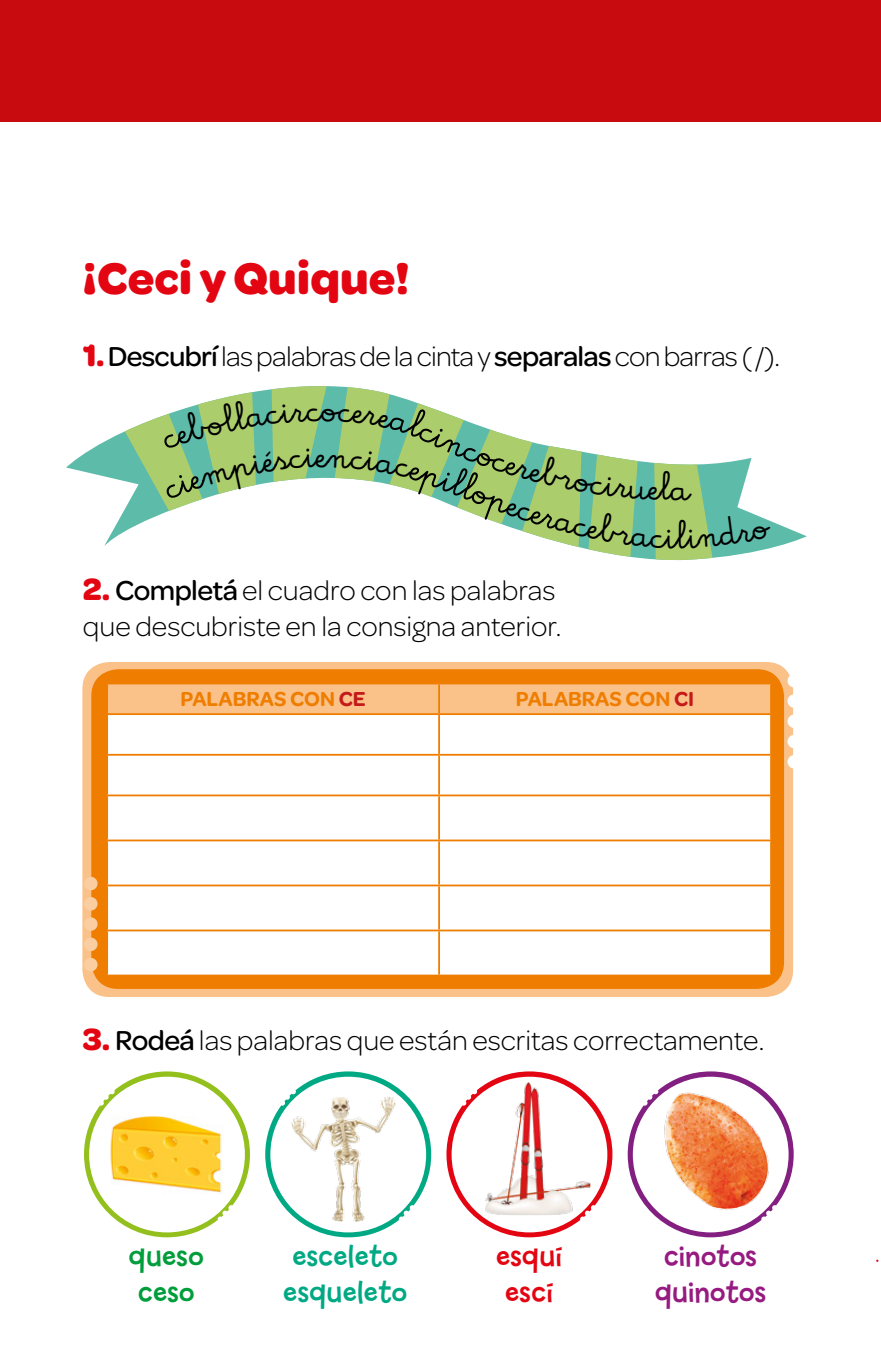
<style>
.page{position:relative;width:881px;height:1372px;background:#fff}
.page>*{position:absolute;margin:0;border:0;box-sizing:border-box;transform-origin:0 0}
.titulo_min_rojo{font:700 47.25px "Omnes";color:#e30512}
.txt_cursiva{font:40.5px "La Senio Kp";color:#000}
.manuscrito_min_ch{font:31.5px/36px "Billy";letter-spacing:.01em;color:#00a983}
.manuscrito_min_ch-2{font:31.5px "Billy";letter-spacing:.01em;color:#961a80}
.manuscrito_min_ch-3{font:31.5px/36px "Billy";letter-spacing:.01em;color:#009d3b}
.manuscrito_min_ch-4{font:31.5px "Billy";letter-spacing:.01em;color:#e30512}
.consignas_min_rojo{font:300 29.25px/36px "Omnes";color:#000}
.consignas_min_rojo-2{font:300 29.25px "Omnes";letter-spacing:-.025em;color:#000}
.Tabla_GR_cabezal_ch{font:600 21.6px "Omnes";color:#ef7d00}
.s1{font-weight:700;font-size:32.85px;color:#e30512}
.s2{font-weight:500}
.s3{color:#c41a1a}
</style>
<div class="page">
<div style="left:0;top:0;width:880px;height:121px;background:#c80b0f"></div>
<svg style="left:66px;top:432px;width:740px;height:126px"></svg>
<svg style="left:123px;top:386px;width:591px;height:175px"></svg>
<svg style="left:265px;top:1071px;width:166px;height:166px"></svg>
<div style="left:271px;top:1077px;width:154px;height:154px;background:#fff;border-radius:50%"></div>
<img style="left:291px;top:1096px;width:104px;height:125px">
<svg style="left:84px;top:1071px;width:166px;height:166px"></svg>
<div style="left:90px;top:1077px;width:154px;height:154px;background:#fff;border-radius:50%"></div>
<img style="left:102px;top:1090px;width:128px;height:128px">
<svg style="left:446px;top:1071px;width:166px;height:166px"></svg>
<div style="left:452px;top:1077px;width:154px;height:154px;background:#fff;border-radius:50%"></div>
<img style="left:484px;top:1082px;width:106px;height:133px">
<svg style="left:627px;top:1071px;width:166px;height:166px"></svg>
<img style="left:633px;top:1077px;width:154px;height:154px;border-radius:77px">
<div style="left:82px;top:662px;width:710px;height:334px;background:#fac189;border-radius:27px"></div>
<div style="left:91px;top:669px;width:692px;height:319px;background:#ef7d00;border-radius:27px"></div>
<div style="left:108px;top:684px;width:661px;height:29px;background:#fac189"></div>
<div style="left:108px;top:715px;width:661px;height:259px;background:#fff"></div>
<hr style="left:438px;top:684px;width:2px;height:29px;background:#ef7d00">
<hr style="left:438px;top:715px;width:2px;height:38px;background:#ef7d00">
<hr style="left:438px;top:755px;width:2px;height:39px;background:#ef7d00">
<hr style="left:438px;top:796px;width:2px;height:43px;background:#ef7d00">
<hr style="left:438px;top:841px;width:2px;height:43px;background:#ef7d00">
<hr style="left:438px;top:886px;width:2px;height:43px;background:#ef7d00">
<hr style="left:438px;top:931px;width:2px;height:43px;background:#ef7d00">
<hr style="left:106px;top:753px;width:333px;height:2px;background:#ef7d00">
<hr style="left:439px;top:753px;width:332px;height:2px;background:#ef7d00">
<hr style="left:106px;top:794px;width:333px;height:2px;background:#ef7d00">
<hr style="left:439px;top:794px;width:332px;height:2px;background:#ef7d00">
<hr style="left:106px;top:839px;width:333px;height:2px;background:#ef7d00">
<hr style="left:439px;top:839px;width:332px;height:2px;background:#ef7d00">
<hr style="left:106px;top:884px;width:333px;height:2px;background:#ef7d00">
<hr style="left:439px;top:884px;width:332px;height:2px;background:#ef7d00">
<hr style="left:106px;top:929px;width:333px;height:2px;background:#ef7d00">
<hr style="left:439px;top:929px;width:332px;height:2px;background:#ef7d00">
<div style="left:84px;top:876px;width:13px;height:14px;background:#fbcea1;border-radius:50%"></div>
<div style="left:84px;top:897px;width:13px;height:13px;background:#fbcea1;border-radius:50%"></div>
<div style="left:84px;top:917px;width:13px;height:13px;background:#fbcea1;border-radius:50%"></div>
<div style="left:84px;top:937px;width:13px;height:14px;background:#fbcea1;border-radius:50%"></div>
<div style="left:84px;top:957px;width:13px;height:14px;background:#fbcea1;border-radius:50%"></div>
<div style="left:787px;top:674px;width:13px;height:13px;background:#fff;border-radius:50%"></div>
<div style="left:787px;top:694px;width:13px;height:13px;background:#fff;border-radius:50%"></div>
<div style="left:787px;top:714px;width:13px;height:14px;background:#fff;border-radius:50%"></div>
<div style="left:787px;top:734px;width:13px;height:14px;background:#fff;border-radius:50%"></div>
<div style="left:787px;top:755px;width:13px;height:13px;background:#fff;border-radius:50%"></div>
<svg style="left:163px;top:399px;width:514px;height:149px"></svg>
<svg style="left:686px;top:515px;width:86px;height:33px;background:#73c09a"></svg>
<p class="titulo_min_rojo" style="left:83px;top:243px;width:328px">¡Ceci y Quique!</p>
<p class="consignas_min_rojo-2" style="left:83px;top:337px;width:698px"><span class="s1">1.</span><span class="s2">Descubrí</span> las palabras de la cinta y <span class="s2">separalas</span> con barras ( /).</p>
<p class="txt_cursiva" style="left:316px;top:432px;width:13px">e</p>
<p class="consignas_min_rojo" style="left:83px;top:571px;width:479px"><span class="s1">2.</span> <span class="s2">Completá</span> el cuadro con las palabras que descubriste en la consigna anterior.</p>
<p class="txt_cursiva" style="left:670px;top:464px;width:21px">a</p>
<p class="txt_cursiva" style="left:676px;top:513px;width:13px">l</p>
<p class="Tabla_GR_cabezal_ch" style="left:180px;top:683px;width:187px">PALABRAS CON <span class="s3">CE</span></p>
<p class="Tabla_GR_cabezal_ch" style="left:515px;top:683px;width:180px">PALABRAS CON <span class="s3">CI</span></p>
<p class="consignas_min_rojo" style="left:83px;top:1021px;width:682px"><span class="s1">3.</span> <span class="s2">Rodeá</span> las palabras que están escritas correctamente.</p>
<p class="manuscrito_min_ch-3" style="left:129px;top:1238px;width:76px">queso ceso</p>
<p class="manuscrito_min_ch" style="left:283px;top:1238px;width:125px">esceleto esqueleto</p>
<p class="manuscrito_min_ch-4" style="left:496px;top:1238px;width:68px">esquí</p>
<p class="manuscrito_min_ch-4" style="left:505px;top:1274px;width:50px">escí</p>
<p class="manuscrito_min_ch-2" style="left:664px;top:1238px;width:94px">cinotos</p>
<p class="manuscrito_min_ch-2" style="left:655px;top:1274px;width:113px">quinotos</p>
</div>
